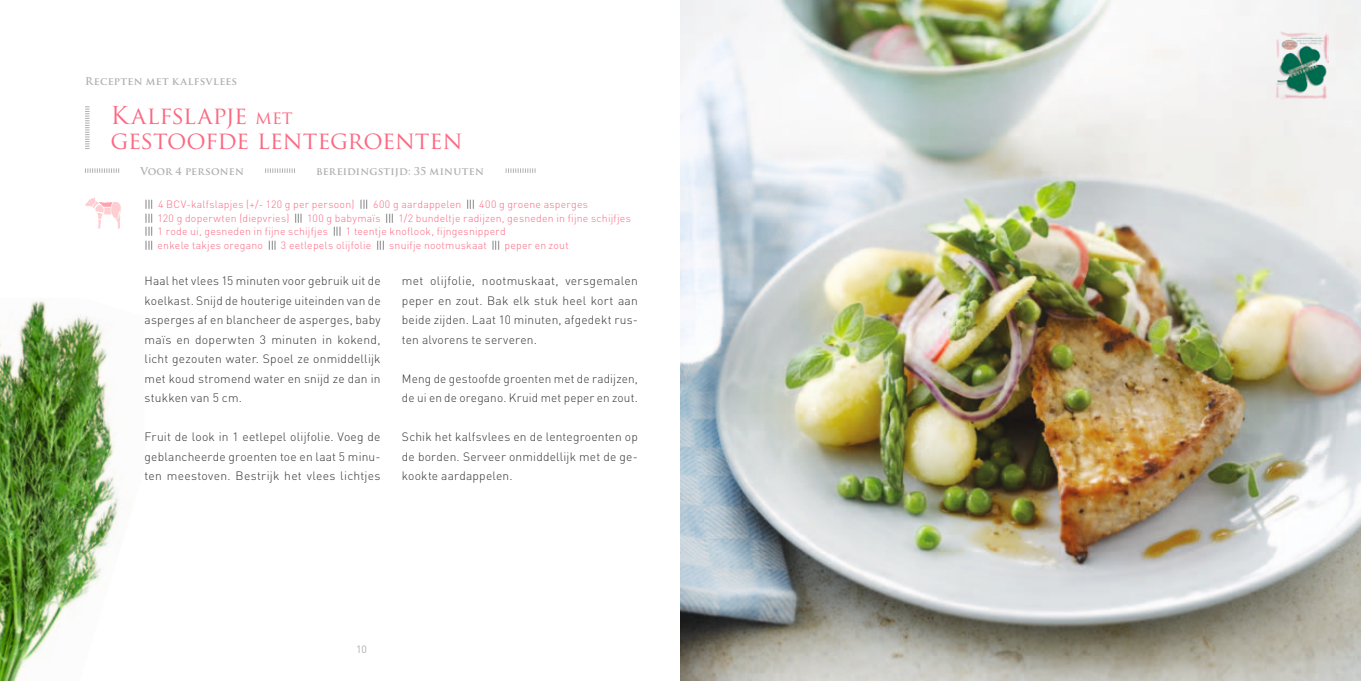
<style>
.page{position:relative;width:1361px;height:681px;background:#fff}
.page>*{position:absolute;margin:0;border:0;box-sizing:border-box;transform-origin:0 0}
.t1{font:24px/24.5px "Trajan Pro";letter-spacing:-.015em;color:#fb6982}
.t2{font:300 12px/19.5px "DINOT";letter-spacing:.015em;color:#323232;text-align:justify}
.t3{font:300 10.5px/13.5px "DINOT";letter-spacing:.02em;color:#fb6982}
.t4{font:700 10.5px "Trajan Pro";letter-spacing:.02em;color:#aeafaf}
.t5{font:10.5px "DINOT";color:#aeafaf}
.s1{font-size:18px}
.s2{color:#323232}
</style>
<div class="page">
<img style="left:680px;top:0;width:681px;height:680px">
<img style="left:1273px;top:28px;width:55px;height:73px">
<svg style="left:85px;top:106px;width:5px;height:43px"></svg>
<svg style="left:85px;top:197px;width:36px;height:32px"></svg>
<svg style="left:85px;top:168px;width:34px;height:5px"></svg>
<img style="left:0;top:300px;width:119px;height:380px">
<svg style="left:265px;top:168px;width:30px;height:5px"></svg>
<svg style="left:506px;top:168px;width:29px;height:5px"></svg>
<p class="t4" style="left:85px;top:75px;width:154px">Recepten met kalfsvlees</p>
<h1 class="t1" style="left:111px;top:103px;width:353px">Kalfslapje <span class="s1">met<br></span>gestoofde lentegroenten</h1>
<p class="t4" style="left:140px;top:164px;width:105px">Voor 4 personen</p>
<p class="t4" style="left:316px;top:164px;width:169px">bereidingstijd: 35 minuten</p>
<p class="t3" style="left:145px;top:197px;width:488px"><span class="s2">|||</span> 4 BCV-kalfslapjes (+/- 120 g per persoon) <span class="s2">|||</span> 600 g aardappelen <span class="s2">|||</span> 400 g groene asperges<br><span class="s2">|||</span> 120 g doperwten (diepvries) <span class="s2">|||</span> 100 g babymaïs <span class="s2">|||</span> 1/2 bundeltje radijzen, gesneden in fijne schijfjes <span class="s2">|||</span> 1 rode ui, gesneden in fijne schijfjes <span class="s2">|||</span> 1 teentje knoflook, fijngesnipperd<br><span class="s2">|||</span> enkele takjes oregano <span class="s2">|||</span> 3 eetlepels olijfolie <span class="s2">|||</span> snuifje nootmuskaat <span class="s2">|||</span> peper en zout</p>
<p class="t2" style="left:145px;top:271px;width:237px">Haal het vlees 15 minuten voor gebruik uit de koelkast. Snijd de houterige uiteinden van de asperges af en blancheer de asperges, baby maïs en doperwten 3 minuten in kokend, licht gezouten water. Spoel ze onmiddellijk met koud stromend water en snijd ze dan in stukken van 5 cm.</p>
<p class="t2" style="left:145px;top:427px;width:237px">Fruit de look in 1 eetlepel olijfolie. Voeg de geblancheerde groenten toe en laat 5 minu&shy;ten meestoven. Bestrijk het vlees lichtjes</p>
<p class="t2" style="left:402px;top:271px;width:237px">met olijfolie, nootmuskaat, versgemalen peper en zout. Bak elk stuk heel kort aan beide zijden. Laat 10 minuten, afgedekt rus&shy;ten alvorens te serveren.</p>
<p class="t2" style="left:402px;top:368px;width:238px">Meng de gestoofde groenten met de radijzen, de ui en de oregano. Kruid met peper en zout.</p>
<p class="t2" style="left:402px;top:427px;width:237px">Schik het kalfsvlees en de lentegroenten op de borden. Serveer onmiddellijk met de ge&shy;kookte aardappelen.</p>
<p class="t5" style="left:356px;top:642px;width:12px">10</p>
</div>
